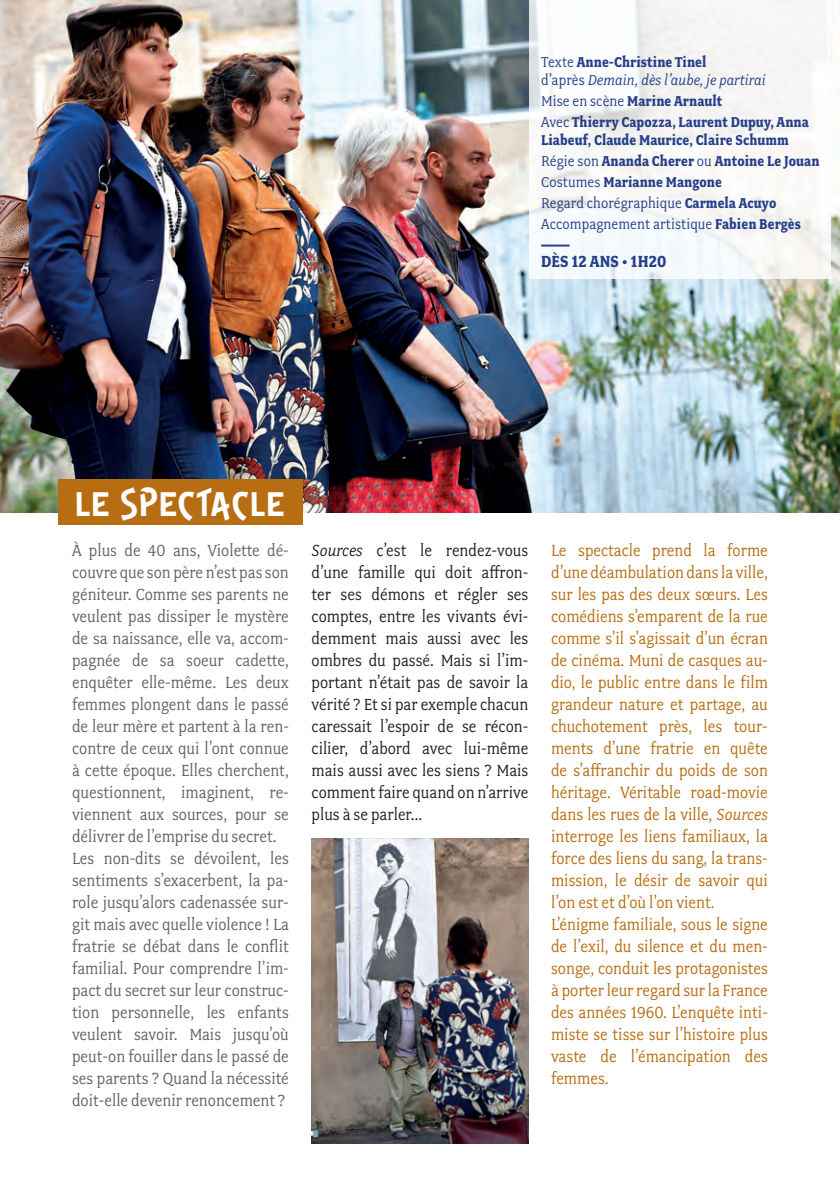
<style>
.page{position:relative;width:840px;height:1191px;background:#fff}
.page>*{position:absolute;margin:0;border:0;box-sizing:border-box;transform-origin:0 0}
.t1{font:34px "De Little Chromatic";letter-spacing:.03em;color:#fff}
.t2{font:18px/22px "Fairplex Narrow OT";color:#636366}
.t3{font:18px/22px "Fairplex Narrow OT";color:#b76d11}
.t4{font:18px/22px "Fairplex Narrow OT";color:#231f20;text-align:justify}
.t5{font:700 18px "Fairplex Narrow OT";letter-spacing:.005em;color:#263f8a}
.t6{font:700 16px/20.8px "Fairplex Narrow OT";letter-spacing:.005em;color:#263f8a}
.t7{font:italic 16px/18px "Fairplex Narrow OT";letter-spacing:.005em;color:#263f8a}
.s1{font-style:normal}
.s2{font-weight:700;font-style:normal}
.s3{font-weight:400}
.s4{font-style:italic}
</style>
<div class="page">
<img style="left:311px;top:838px;width:217px;height:306px">
<img style="left:0;top:0;width:839px;height:512px">
<div style="left:529px;top:0;width:301px;height:279px;background:#f7f7f6"></div>
<hr style="left:541px;top:244px;width:28px;height:2px;background:#263f8a">
<div style="left:58px;top:480px;width:244px;height:45px;background:#b76d11"></div>
<h1 class="t1" style="left:75px;top:487px;width:211px">LE SPECTACLe</h1>
<p class="t7" style="left:541px;top:54px;width:226px"><span class="s1">Texte</span> <span class="s2">Anne-Christine Tinel<br></span><span class="s1">d’après</span> Demain, dès l’aube, je partirai</p>
<p class="t6" style="left:541px;top:91px;width:269px"><span class="s3">Mise en scène</span> Marine Arnault<br><span class="s3">Avec</span> Thierry Capozza, Laurent Dupuy, Anna</p>
<p class="t6" style="left:541px;top:130px;width:280px">Liabeuf, Claude Maurice, Claire Schumm <span class="s3">Régie son</span> Ananda Cherer <span class="s3">ou</span> Antoine Le Jouan <span class="s3">Costumes</span> Marianne Mangone<br><span class="s3">Regard chorégraphique</span> Carmela Acuyo <span class="s3">Accompagnement artistique</span> Fabien Bergès</p>
<p class="t5" style="left:541px;top:251px;width:127px">DÈS 12 ANS • 1H20</p>
<p class="t2" style="left:72px;top:539px;width:218px">À plus de 40 ans, Violette dé&shy;couvre que son père n’est pas son géniteur. Comme ses parents ne veulent pas dissiper le mystère de sa naissance, elle va, accom&shy;pagnée de sa soeur cadette, enquêter elle-même. Les deux femmes plongent dans le passé de leur mère et partent à la ren&shy;contre de ceux qui l’ont connue à cette époque. Elles cherchent, questionnent, imaginent, re&shy;viennent aux sources, pour se délivrer de l’emprise du secret.<br>Les non-dits se dévoilent, les sentiments s’exacerbent, la pa&shy;role jusqu’alors cadenassée sur&shy;git mais avec quelle violence ! La fratrie se débat dans le conflit familial. Pour comprendre l’im&shy;pact du secret sur leur construc&shy;tion personnelle, les enfants veulent savoir. Mais jusqu’où peut-on fouiller dans le passé de ses parents ? Quand la nécessité doit-elle devenir renoncement ?</p>
<p class="t4" style="left:311px;top:539px;width:218px"><span class="s4">Sources</span> c’est le rendez-vous d’une famille qui doit affron&shy;ter ses démons et régler ses comptes, entre les vivants évi&shy;demment mais aussi avec les ombres du passé. Mais si l’im&shy;portant n’était pas de savoir la vérité ? Et si par exemple chacun caressait l’espoir de se récon&shy;cilier, d’abord avec lui-même mais aussi avec les siens ? Mais comment faire quand on n’arrive plus à se parler…</p>
<p class="t3" style="left:550px;top:539px;width:218px">Le spectacle prend la forme d’une déambulation dans la ville, sur les pas des deux sœurs. Les comédiens s’emparent de la rue comme s’il s’agissait d’un écran de cinéma. Muni de casques au&shy;dio, le public entre dans le film grandeur nature et partage, au chuchotement près, les tour&shy;ments d’une fratrie en quête de s’affranchir du poids de son héritage. Véritable road-movie dans les rues de la ville, <span class="s4">Sources </span>interroge les liens familiaux, la force des liens du sang, la trans&shy;mission, le désir de savoir qui l’on est et d’où l’on vient.<br>L’énigme familiale, sous le signe de l’exil, du silence et du men&shy;songe, conduit les protagonistes à porter leur regard sur la France des années 1960. L’enquête inti&shy;miste se tisse sur l’histoire plus vaste de l’émancipation des femmes.</p>
</div>
